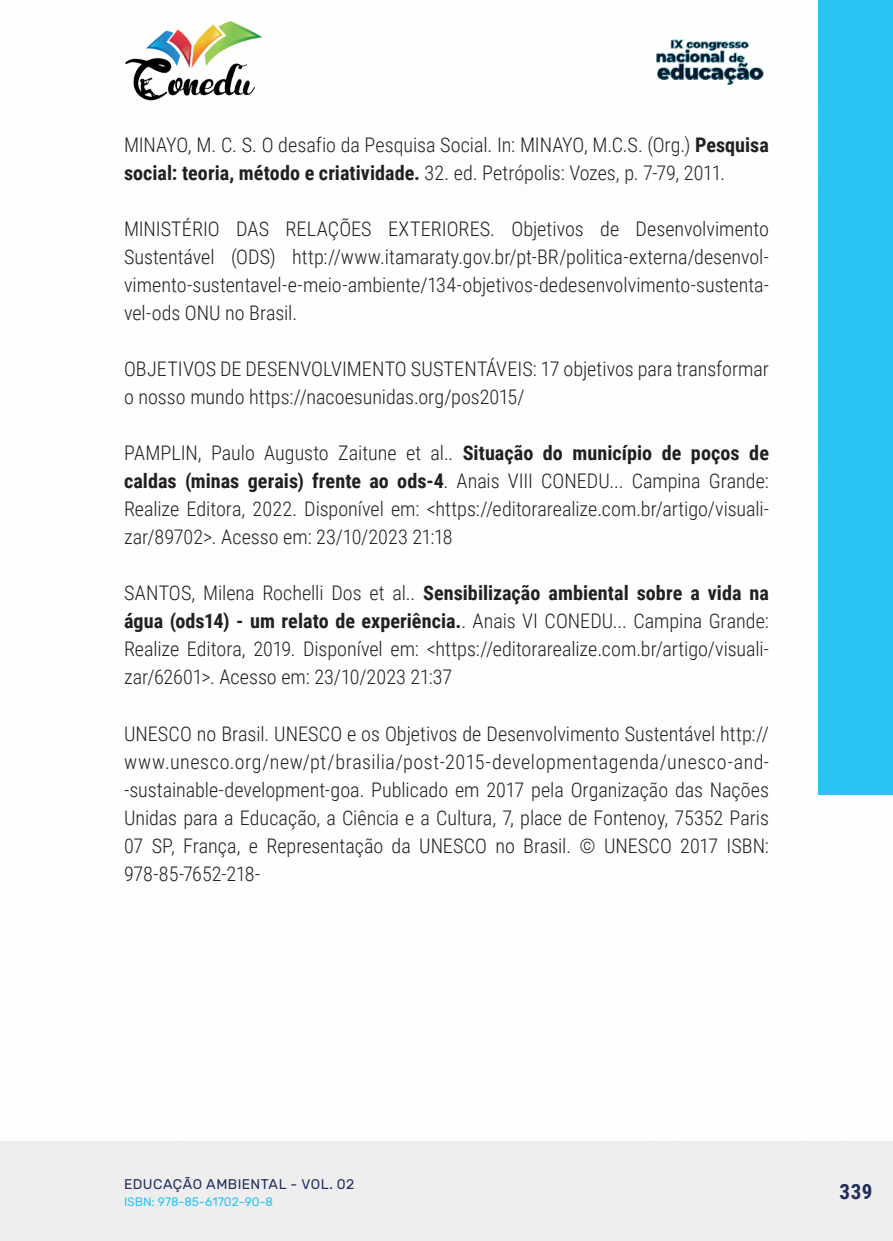
<style>
.page{position:relative;width:893px;height:1241px;background:#fff}
.page>*{position:absolute;margin:0;border:0;box-sizing:border-box;transform-origin:0 0}
.t1{font:700 21px "Roboto Condensed";color:#202d5e}
._17_REFERENCIAS{font:300 20.12px/28px "Roboto Condensed";color:#231f20;text-align:justify}
.t2{font:14px "Rubik";letter-spacing:.035em;color:#202d5e}
.t3{font:12.25px "Rubik";color:#29c4f3}
.s1{font-weight:700}
</style>
<div class="page">
<div style="left:0;top:1141px;width:893px;height:99px;background:#eeeeef"></div>
<div style="left:819px;top:0;width:74px;height:794px;background:#29c4f3"></div>
<img style="left:125px;top:20px;width:137px;height:81px">
<img style="left:656px;top:39px;width:108px;height:46px">
<p class="_17_REFERENCIAS" style="left:124px;top:130px;width:646px">MINAYO, M. C. S. O desafio da Pesquisa Social. In: MINAYO, M.C.S. (Org.) <span class="s1">Pesquisa social: teoria, método e criatividade.</span> 32. ed. Petrópolis: Vozes, p. 7-79, 2011.</p>
<p class="_17_REFERENCIAS" style="left:124px;top:214px;width:646px">MINISTÉRIO DAS RELAÇÕES EXTERIORES. Objetivos de Desenvolvimento Sustentável (ODS) http://www.itamaraty.gov.br/pt-BR/politica-externa/desenvol&shy;vimento-sustentavel-e-meio-ambiente/134-objetivos-dedesenvolvimento-sustenta&shy;vel-ods ONU no Brasil.</p>
<p class="_17_REFERENCIAS" style="left:124px;top:354px;width:646px">OBJETIVOS DE DESENVOLVIMENTO SUSTENTÁVEIS: 17 objetivos para transformar o nosso mundo https://nacoesunidas.org/pos2015/</p>
<p class="_17_REFERENCIAS" style="left:124px;top:438px;width:646px">PAMPLIN, Paulo Augusto Zaitune et al.. <span class="s1">Situação do município de poços de caldas (minas gerais) frente ao ods-4</span>. Anais VIII CONEDU... Campina Grande:<br>Realize Editora, 2022. Disponível em: &lt;https://editorarealize.com.br/artigo/visuali&shy;zar/89702&gt;. Acesso em: 23/10/2023 21:18</p>
<p class="_17_REFERENCIAS" style="left:124px;top:578px;width:646px">SANTOS, Milena Rochelli Dos et al.. <span class="s1">Sensibilização ambiental sobre a vida na água (ods14) - um relato de experiência.</span>. Anais VI CONEDU... Campina Grande:<br>Realize Editora, 2019. Disponível em: &lt;https://editorarealize.com.br/artigo/visuali&shy;zar/62601&gt;. Acesso em: 23/10/2023 21:37</p>
<p class="_17_REFERENCIAS" style="left:124px;top:718px;width:646px">UNESCO no Brasil. UNESCO e os Objetivos de Desenvolvimento Sustentável http:// www.unesco.org/new/pt/brasilia/post-2015-developmentagenda/unesco-and--sustainable-development-goa. Publicado em 2017 pela Organização das Nações Unidas para a Educação, a Ciência e a Cultura, 7, place de Fontenoy, 75352 Paris 07 SP, França, e Representação da UNESCO no Brasil. © UNESCO 2017 ISBN:<br>978-85-7652-218-</p>
<p class="t2" style="left:124px;top:1175px;width:232px">EDUCAÇÃO AMBIENTAL - VOL. 02</p>
<p class="t3" style="left:124px;top:1194px;width:151px">ISBN: 978-85-61702-90-8</p>
<p class="t1" style="left:839px;top:1176px;width:34px">339</p>
</div>
